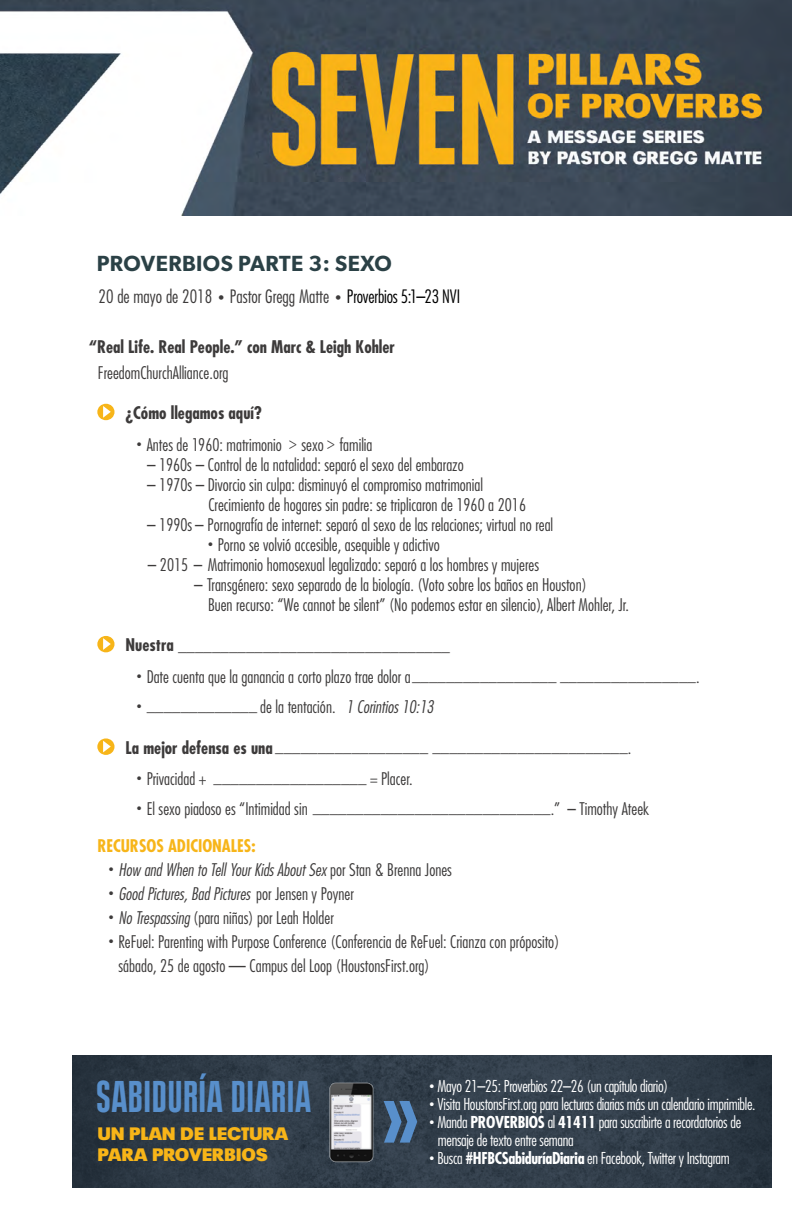
<style>
.page{position:relative;width:792px;height:1224px;background:#fff}
.page>*{position:absolute;margin:0;border:0;box-sizing:border-box;transform-origin:0 0}
.t1{font:900 extra-condensed 44px "Plak";letter-spacing:.04em;color:#588fcb}
.t2{font:600 22px "Gibson";letter-spacing:.02em;color:#2b4146}
.t3{font:300 condensed 18px "Futura";color:#3d3b3b}
.t4{font:900 17.8px/21.4px "Plak";letter-spacing:.02em;color:#f8b518}
.t5{font:300 condensed 17px/20px "Futura";color:#3d3b3b}
.t6{font:700 condensed 17px "Futura";color:#3d3b3b}
.t7{font:italic 300 condensed 17px "Futura";color:#3d3b3b}
.t8{font:300 condensed 16px/18px "Futura";letter-spacing:-.02em;color:#fff}
.s1{font-size:12px}
.s2{color:#000101}
.s3{font-weight:700}
.s4{font-weight:700;font-style:normal}
.s5{font-style:normal}
.s6{font-weight:300}
.s7{font-weight:700;color:#f7b519}
.s8{font-style:italic}
.s9{font-size:10px}
</style>
<div class="page">
<img style="left:0;top:0;width:792px;height:215px">
<svg style="left:97px;top:404px;width:18px;height:16px"></svg>
<svg style="left:97px;top:636px;width:18px;height:16px"></svg>
<svg style="left:97px;top:738px;width:18px;height:17px"></svg>
<img style="left:72px;top:1056px;width:700px;height:131px">
<svg style="left:384px;top:1101px;width:33px;height:42px"></svg>
<img style="left:328px;top:1080px;width:46px;height:85px">
<p class="t2" style="left:97px;top:250px;width:296px">PROVERBIOS PARTE 3: SEXO</p>
<p class="t3" style="left:99px;top:285px;width:363px">20 de mayo de 2018 <span class="s1">•</span> Pastor Gregg Matte <span class="s1">•</span> <span class="s2">Proverbios 5:1–23 NVI</span></p>
<p class="t6" style="left:89px;top:336px;width:308px">“Real Life. Real People.” con Marc &amp; Leigh Kohler</p>
<p class="t5" style="left:98px;top:362px;width:132px">FreedomChurchAlliance.org</p>
<p class="t6" style="left:126px;top:402px;width:138px">¿Cómo llegamos aquí?</p>
<p class="t5" style="left:137px;top:434px;width:237px"><sup>•</sup> Antes de 1960: matrimonio &gt; sexo &gt; familia</p>
<p class="t5" style="left:147px;top:454px;width:318px">– 1960s – Control de la natalidad: separó el sexo del embarazo</p>
<p class="t5" style="left:208px;top:474px;width:319px;text-indent:-61px">– 1970s – Divorcio sin culpa: disminuyó el compromiso matrimonial<br>Crecimiento de hogares sin padre: se triplicaron de 1960 a 2016</p>
<p class="t5" style="left:147px;top:514px;width:408px">– 1990s – Pornografía de internet: separó al sexo de las relaciones; virtual no real</p>
<p class="t5" style="left:208px;top:534px;width:233px"><sup>•</sup> Porno se volvió accesible, asequible y adictivo</p>
<p class="t5" style="left:148px;top:554px;width:393px">– 2015 – Matrimonio homosexual legalizado: separó a los hombres y mujeres</p>
<p class="t5" style="left:208px;top:574px;width:423px;text-indent:-14px">– Transgénero: sexo separado de la biología. (Voto sobre los baños en Houston)<br>Buen recurso: “We cannot be silent” (No podemos estar en silencio), Albert Mohler, Jr.</p>
<p class="t6" style="left:126px;top:634px;width:326px">Nuestra ________________________________</p>
<p class="t5" style="left:137px;top:666px;width:564px"><sup>•</sup> Date cuenta que la ganancia a corto plazo trae dolor a<span class="s3">_________________ ________________</span>.</p>
<p class="t7" style="left:137px;top:696px;width:298px"><sup>•</sup> <span class="s4">_____________</span> <span class="s5">de la tentación.</span> 1 Corintios 10:13</p>
<p class="t6" style="left:126px;top:735px;width:507px">La mejor defensa es una __________________ _______________________<span class="s6">.</span></p>
<p class="t5" style="left:137px;top:769px;width:277px"><sup>•</sup> Privacidad + <span class="s3">__________________</span> = Placer.</p>
<p class="t5" style="left:97px;top:791px;width:553px;line-height:36.4px;text-indent:40px"><sup>•</sup> El sexo piadoso es “Intimidad sin <span class="s3">____________________________</span>.” – Timothy Ateek<br><span class="s7">RECURSOS ADICIONALES:</span></p>
<p class="t7" style="left:109px;top:859px;width:344px"><sup>•</sup> How and When to Tell Your Kids About Sex <span class="s5">por Stan &amp; Brenna Jones</span></p>
<p class="t7" style="left:109px;top:883px;width:246px"><sup>•</sup> Good Pictures, Bad Pictures <span class="s5">por Jensen y Poyner</span></p>
<p class="t5" style="left:109px;top:907px;width:226px"><sup>•</sup> <span class="s8">No Trespassing</span> (para niñas) por Leah Holder</p>
<p class="t5" style="left:119px;top:929px;width:442px;line-height:24px;text-indent:-9px"><sup>•</sup> ReFuel: Parenting with Purpose Conference (Conferencia de ReFuel: Crianza con próposito) sábado, 25 de agosto — Campus del Loop (HoustonsFirst.org)</p>
<h1 class="t1" style="left:97px;top:1071px;width:215px">SABIDURÍA DIARIA</h1>
<p class="t4" style="left:98px;top:1123px;width:192px">UN PLAN DE LECTURA<br>PARA PROVERBIOS</p>
<p class="t8" style="left:430px;top:1077px;width:240px"><span class="s9">•</span> Mayo 21–25: Proverbios 22–26 (un capítulo diario)</p>
<p class="t8" style="left:430px;top:1095px;width:327px"><span class="s9">•</span> Visita HoustonsFirst.org para lecturas diarias más un calendario imprimible.</p>
<p class="t8" style="left:438px;top:1113px;width:305px;text-indent:-8px"><span class="s9">•</span> Manda <span class="s3">PROVERBIOS</span> al <span class="s3">41411</span> para suscribirte a recordatorios de mensaje de texto entre semana</p>
<p class="t8" style="left:430px;top:1149px;width:302px"><span class="s9">•</span> Busca <span class="s3">#HFBCSabiduríaDiaria</span> en Facebook, Twitter y Instagram</p>
</div>
